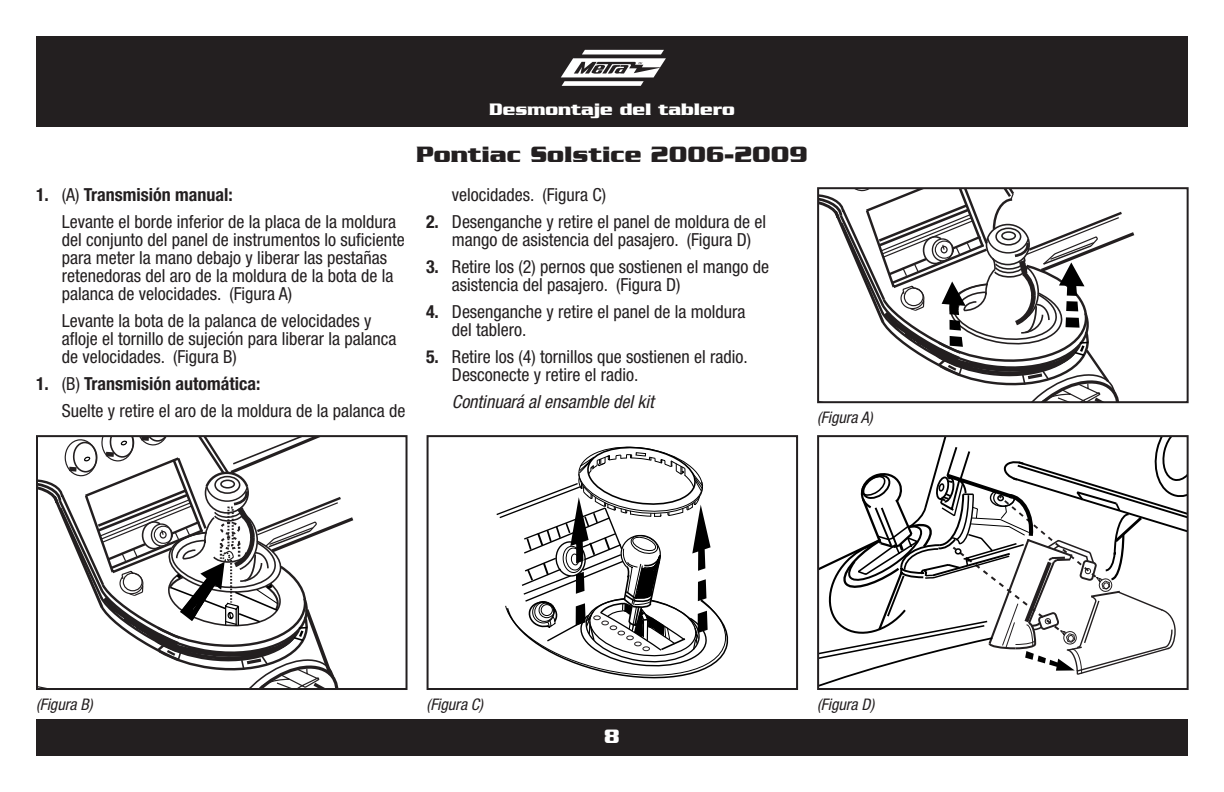
<style>
.page{position:relative;width:1224px;height:792px;background:#fff}
.page>*{position:absolute;margin:0;border:0;box-sizing:border-box;transform-origin:0 0}
.t1{font:700 24px "Serpentine";color:#231f20}
.t2{font:700 20px "Serpentine D";color:#fff}
.t3{font:condensed 18px/18px "Helvetica Neue";color:#231f20}
.t4{font:italic condensed 18px "Helvetica Neue";color:#231f20}
.t5{font:700 18px "Serpentine";color:#fff}
.t6{font:italic condensed 16px "Helvetica Neue";color:#231f20}
.s1{font-weight:700}
</style>
<div class="page">
<div style="left:36px;top:36px;width:1152px;height:91px;background:#231f20"></div>
<svg style="left:561px;top:50px;width:105px;height:36px"></svg>
<div style="left:36px;top:719px;width:1152px;height:37px;background:#231f20"></div>
<svg style="left:820px;top:190px;width:314px;height:210px"></svg>
<div style="left:817px;top:187px;width:372px;height:216px;border:2px solid #231f20"></div>
<svg style="left:39px;top:438px;width:314px;height:249px"></svg>
<div style="left:36px;top:435px;width:372px;height:255px;border:2px solid #231f20"></div>
<svg style="left:496px;top:447px;width:232px;height:231px"></svg>
<div style="left:427px;top:435px;width:371px;height:255px;border:2px solid #231f20"></div>
<svg style="left:820px;top:438px;width:366px;height:249px"></svg>
<div style="left:817px;top:435px;width:372px;height:255px;border:2px solid #231f20"></div>
<p class="t5" style="left:489px;top:99px;width:247px">Desmontaje del tablero</p>
<p class="t3" style="left:62px;top:181px;width:336px;line-height:27px;text-indent:-26px"><span class="s1">1.</span> (A) <span class="s1">Transmisión manual:<br></span>Levante el borde inferior de la placa de la moldura</p>
<p class="t3" style="left:62px;top:231px;width:344px">del conjunto del panel de instrumentos lo suficiente para meter la mano debajo y liberar las pestañas retenedoras del aro de la moldura de la bota de la palanca de velocidades. (Figura A)</p>
<p class="t3" style="left:62px;top:312px;width:336px">Levante la bota de la palanca de velocidades y afloje el tornillo de sujeción para liberar la palanca de velocidades. (Figura B)</p>
<p class="t3" style="left:62px;top:370px;width:345px;line-height:27px;text-indent:-26px"><span class="s1">1.</span> (B) <span class="s1">Transmisión automática:<br></span>Suelte y retire el aro de la moldura de la palanca de</p>
<h1 class="t1" style="left:416px;top:141px;width:393px">Pontiac Solstice 2006-2009</h1>
<p class="t3" style="left:452px;top:186px;width:156px">velocidades. (Figura C)</p>
<p class="t3" style="left:452px;top:213px;width:316px;text-indent:-26px"><span class="s1">2.</span> Desenganche y retire el panel de moldura de el mango de asistencia del pasajero. (Figura D)</p>
<p class="t3" style="left:452px;top:258px;width:319px;text-indent:-26px"><span class="s1">3.</span> Retire los (2) pernos que sostienen el mango de asistencia del pasajero. (Figura D)</p>
<p class="t3" style="left:452px;top:303px;width:295px;text-indent:-26px"><span class="s1">4.</span> Desenganche y retire el panel de la moldura del tablero.</p>
<p class="t3" style="left:452px;top:348px;width:297px;text-indent:-26px"><span class="s1">5.</span> Retire los (4) tornillos que sostienen el radio.<br>Desconecte y retire el radio.</p>
<p class="t4" style="left:452px;top:392px;width:203px">Continuará al ensamble del kit</p>
<p class="t6" style="left:817px;top:408px;width:57px">(Figura A)</p>
<p class="t6" style="left:36px;top:695px;width:58px">(Figura B)</p>
<p class="t6" style="left:427px;top:695px;width:58px">(Figura C)</p>
<p class="t6" style="left:817px;top:695px;width:59px">(Figura D)</p>
<p class="t2" style="left:604px;top:726px;width:18px">8</p>
</div>
